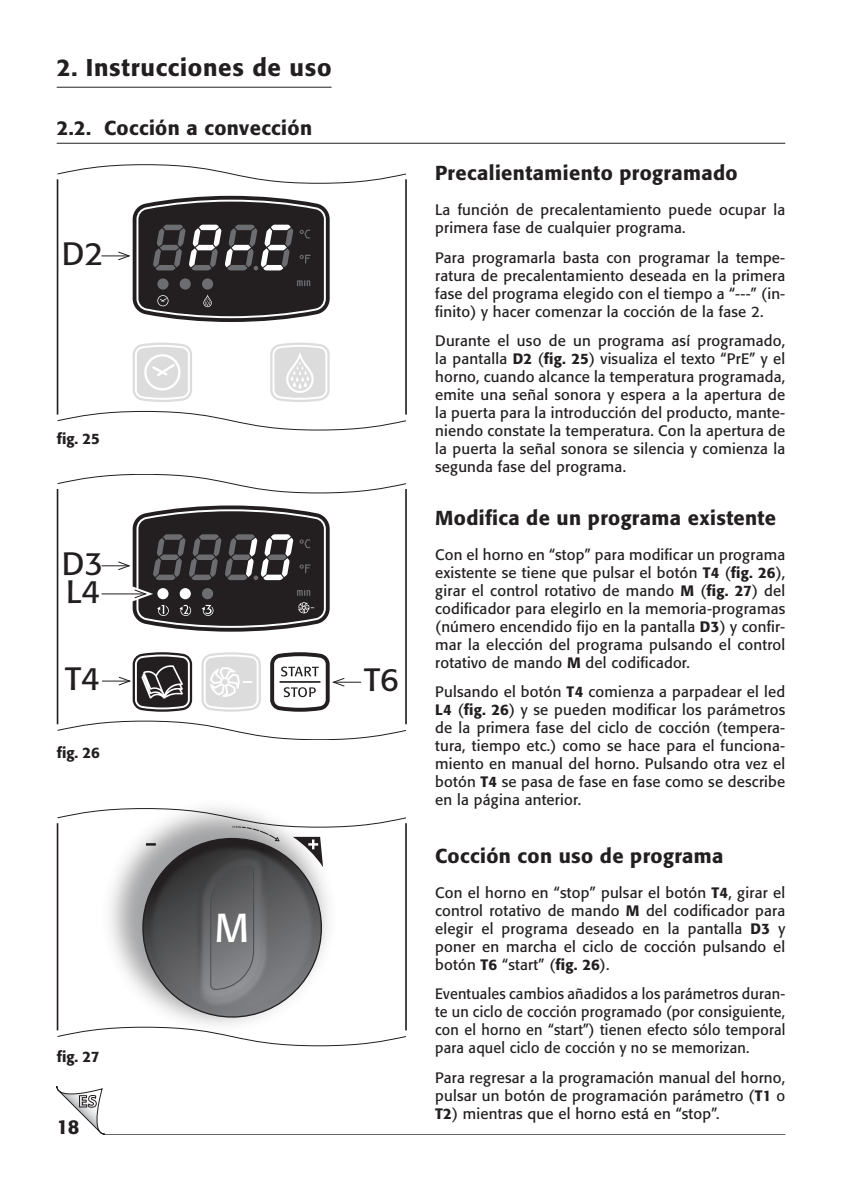
<style>
.page{position:relative;width:842px;height:1191px;background:#fff}
.page>*{position:absolute;margin:0;border:0;box-sizing:border-box;transform-origin:0 0}
.t1{font:40px "Formata";color:#fff}
.t2{font:32px "Formata";color:#231f20}
.t3{font:500 24px "Formata";letter-spacing:.03em;color:#231f20}
.t4{font:500 20px "Formata";letter-spacing:.02em;color:#231f20}
.t5{font:15px/18px "Formata";letter-spacing:.015em;color:#231f20;text-align:justify}
.t6{font:15px/18px "Formata";letter-spacing:.015em;color:#231f20;text-align:justify;scale:.96 1}
.t7{font:500 15px "Formata";color:#231f20}
.s1{font-weight:500}
</style>
<div class="page">
<svg style="left:57px;top:1086px;width:728px;height:49px"></svg>
<svg style="left:57px;top:808px;width:350px;height:238px"></svg>
<svg style="left:57px;top:164px;width:350px;height:266px"></svg>
<svg style="left:57px;top:474px;width:350px;height:266px"></svg>
<hr style="left:57px;top:87px;width:274px;height:1px;background:#231f20">
<hr style="left:57px;top:143px;width:728px;height:1px;background:#231f20">
<h3 class="t3" style="left:57px;top:53px;width:276px">2. Instrucciones de uso</h3>
<h3 class="t4" style="left:57px;top:115px;width:257px">2.2. Cocción a convección</h3>
<h2 class="t2" style="left:62px;top:234px;width:43px">D2</h2>
<p class="t7" style="left:57px;top:429px;width:45px">fig. 25</p>
<h2 class="t2" style="left:62px;top:544px;width:43px">D3</h2>
<h2 class="t2" style="left:66px;top:572px;width:35px">L4</h2>
<h2 class="t2" style="left:65px;top:659px;width:36px">T4</h2>
<p class="t7" style="left:57px;top:743px;width:45px">fig. 26</p>
<p class="t7" style="left:57px;top:1047px;width:44px">fig. 27</p>
<h3 class="t4" style="left:57px;top:1115px;width:24px">18</h3>
<h1 class="t1" style="left:215px;top:903px;width:36px">M</h1>
<h2 class="t2" style="left:364px;top:660px;width:36px">T6</h2>
<h3 class="t4" style="left:435px;top:161px;width:304px">Precalientamiento programado</h3>
<p class="t5" style="left:435px;top:201px;width:352px">La función de precalentamiento puede ocupar la primera fase de cualquier programa.</p>
<p class="t5" style="left:435px;top:248px;width:352px">Para programarla basta con programar la tempe&shy;ratura de precalentamiento deseada en la primera fase del programa elegido con el tiempo a “---” (in&shy;finito) y hacer comenzar la cocción de la fase 2.</p>
<p class="t5" style="left:435px;top:332px;width:352px">Durante el uso de un programa así programado, la pantalla <span class="s1">D2</span> (<span class="s1">fig. 25</span>) visualiza el texto “PrE” y el horno, cuando alcance la temperatura programada, emite una señal sonora y espera a la apertura de la puerta para la introducción del producto, mante&shy;niendo constate la temperatura. Con la apertura de la puerta la señal sonora se silencia y comienza la segunda fase del programa.</p>
<h3 class="t4" style="left:435px;top:505px;width:342px">Modifica de un programa existente</h3>
<p class="t5" style="left:435px;top:545px;width:352px">Con el horno en “stop” para modificar un programa existente se tiene que pulsar el botón <span class="s1">T4</span> (<span class="s1">fig. 26</span>), girar el control rotativo de mando <span class="s1">M</span> (<span class="s1">fig. 27</span>) del codificador para elegirlo en la memoria-programas (número encendido fijo en la pantalla <span class="s1">D3</span>) y confir&shy;mar la elección del programa pulsando el control rotativo de mando <span class="s1">M</span> del codificador.</p>
<p class="t5" style="left:435px;top:682px;width:352px">Pulsando el botón <span class="s1">T4</span> comienza a parpadear el led <span class="s1">L4</span> (<span class="s1">fig. 26</span>) y se pueden modificar los parámetros de la primera fase del ciclo de cocción (tempera&shy;tura, tiempo etc.) como se hace para el funciona&shy;miento en manual del horno. Pulsando otra vez el botón <span class="s1">T4</span> se pasa de fase en fase como se describe en la página anterior.</p>
<h3 class="t4" style="left:435px;top:843px;width:290px">Cocción con uso de programa</h3>
<p class="t5" style="left:435px;top:883px;width:352px">Con el horno en “stop” pulsar el botón <span class="s1">T4</span>, girar el control rotativo de mando <span class="s1">M</span> del codificador para elegir el programa deseado en la pantalla <span class="s1">D3</span> y poner en marcha el ciclo de cocción pulsando el botón <span class="s1">T6</span> “start” (<span class="s1">fig. 26</span>).</p>
<p class="t6" style="left:435px;top:985px;width:366px">Eventuales cambios añadidos a los parámetros duran&shy;te un ciclo de cocción programado (por consiguiente, con el horno en “start”) tienen efecto sólo temporal para aquel ciclo de cocción y no se memorizan.</p>
<p class="t5" style="left:435px;top:1068px;width:352px">Para regresar a la programación manual del horno, pulsar un botón de programación parámetro (<span class="s1">T1</span> o <span class="s1">T2</span>) mientras que el horno está en “stop”.</p>
</div>
